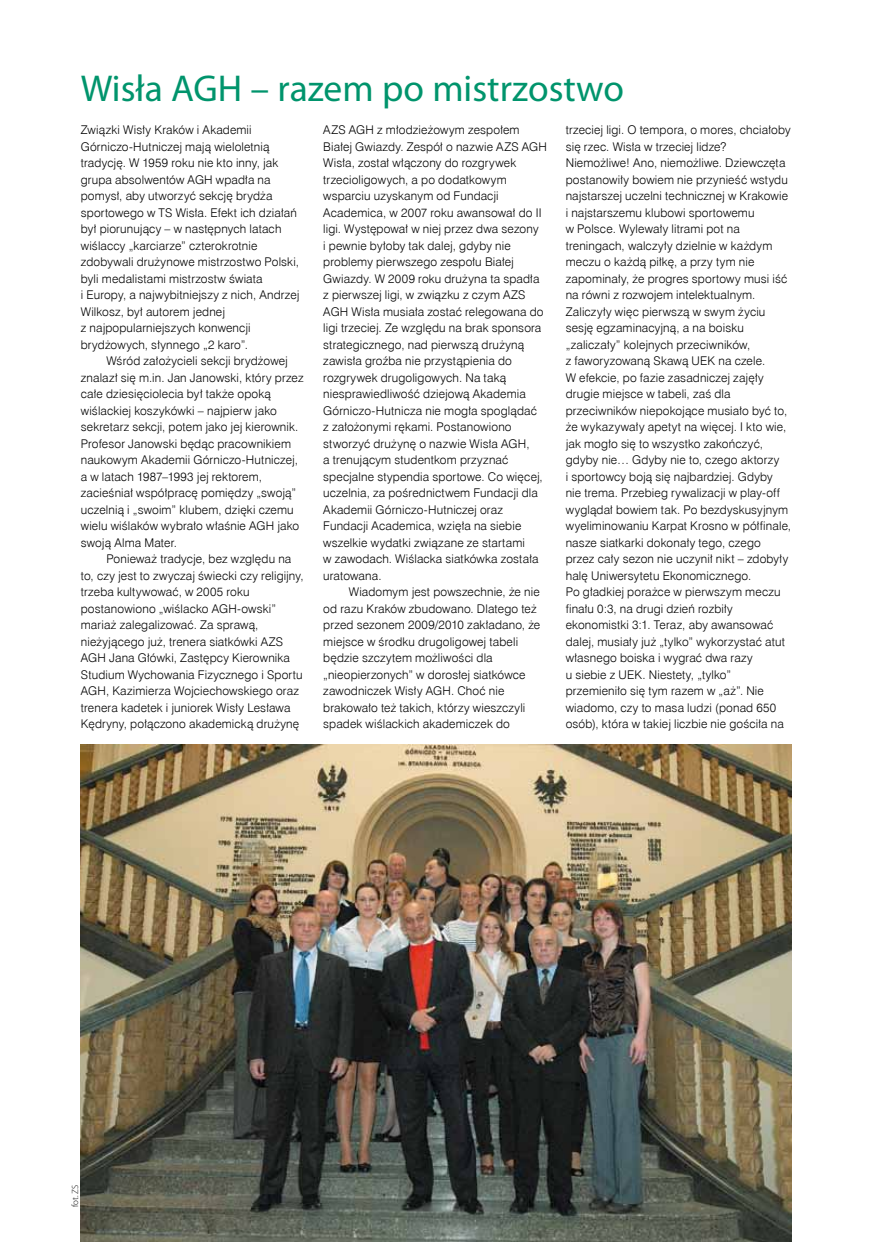
<style>
.page{position:relative;width:872px;height:1242px;background:#fff}
.page>*{position:absolute;margin:0;border:0;box-sizing:border-box;transform-origin:0 0}
.t1{font:37.5px "Myriad Pro";color:#00946c}
.t2{font:12px/16.5px "Swis 721 Lt EU";letter-spacing:.015em;color:#000}
.t3{font:300 9px "Myriad Pro";color:#000}
</style>
<div class="page">
<img style="left:81px;top:745px;width:710px;height:497px">
<h1 class="t1" style="left:81px;top:68px;width:545px">Wisła AGH – razem po mistrzostwo</h1>
<p class="t2" style="left:81px;top:122px;width:220px">Związki Wisły Kraków i Akademii Górniczo-Hutniczej mają wieloletnią tradycję. W 1959 roku nie kto inny, jak grupa absolwentów AGH wpadła na pomysł, aby utworzyć sekcję brydża sportowego w TS Wisła. Efekt ich działań był piorunujący – w następnych latach wiślaccy „karciarze” czterokrotnie zdobywali drużynowe mistrzostwo Polski, byli medalistami mistrzostw świata<br>i Europy, a najwybitniejszy z nich, Andrzej Wilkosz, był autorem jednej<br>z najpopularniejszych konwencji brydżowych, słynnego „2 karo”.</p>
<p class="t2" style="left:81px;top:353px;width:224px;text-indent:26px">Wśród założycieli sekcji brydżowej znalazł się m.in. Jan Janowski, który przez całe dziesięciolecia był także opoką wiślackiej koszykówki – najpierw jako sekretarz sekcji, potem jako jej kierownik.<br>Profesor Janowski będąc pracownikiem naukowym Akademii Górniczo-Hutniczej, a w latach 1987–1993 jej rektorem, zacieśniał współpracę pomiędzy „swoją” uczelnią i „swoim” klubem, dzięki czemu wielu wiślaków wybrało właśnie AGH jako swoją Alma Mater.</p>
<p class="t2" style="left:81px;top:551px;width:224px;text-indent:26px">Ponieważ tradycje, bez względu na to, czy jest to zwyczaj świecki czy religijny, trzeba kultywować, w 2005 roku postanowiono „wiślacko AGH-owski” mariaż zalegalizować. Za sprawą, nieżyjącego już, trenera siatkówki AZS AGH Jana Główki, Zastępcy Kierownika Studium Wychowania Fizycznego i Sportu AGH, Kazimierza Wojciechowskiego oraz trenera kadetek i juniorek Wisły Lesława Kędryny, połączono akademicką drużynę</p>
<p class="t2" style="left:323px;top:122px;width:225px">AZS AGH z młodzieżowym zespołem Białej Gwiazdy. Zespół o nazwie AZS AGH Wisła, został włączony do rozgrywek trzecioligowych, a po dodatkowym wsparciu uzyskanym od Fundacji Academica, w 2007 roku awansował do II ligi. Występował w niej przez dwa sezony<br>i pewnie byłoby tak dalej, gdyby nie problemy pierwszego zespołu Białej Gwiazdy. W 2009 roku drużyna ta spadła z pierwszej ligi, w związku z czym AZS AGH Wisła musiała zostać relegowana do ligi trzeciej. Ze względu na brak sponsora strategicznego, nad pierwszą drużyną zawisła groźba nie przystąpienia do rozgrywek drugoligowych. Na taką niesprawiedliwość dziejową Akademia Górniczo-Hutnicza nie mogła spoglądać<br>z założonymi rękami. Postanowiono stworzyć drużynę o nazwie Wisła AGH,<br>a trenującym studentkom przyznać specjalne stypendia sportowe. Co więcej, uczelnia, za pośrednictwem Fundacji dla Akademii Górniczo-Hutniczej oraz Fundacji Academica, wzięła na siebie wszelkie wydatki związane ze startami<br>w zawodach. Wiślacka siatkówka została uratowana.</p>
<p class="t2" style="left:323px;top:584px;width:218px;text-indent:26px">Wiadomym jest powszechnie, że nie od razu Kraków zbudowano. Dlatego też przed sezonem 2009/2010 zakładano, że miejsce w środku drugoligowej tabeli będzie szczytem możliwości dla „nieopierzonych” w dorosłej siatkówce zawodniczek Wisły AGH. Choć nie brakowało też takich, którzy wieszczyli spadek wiślackich akademiczek do</p>
<p class="t2" style="left:566px;top:122px;width:227px">trzeciej ligi. O tempora, o mores, chciałoby się rzec. Wisła w trzeciej lidze?<br>Niemożliwe! Ano, niemożliwe. Dziewczęta postanowiły bowiem nie przynieść wstydu najstarszej uczelni technicznej w Krakowie i najstarszemu klubowi sportowemu<br>w Polsce. Wylewały litrami pot na treningach, walczyły dzielnie w każdym meczu o każdą piłkę, a przy tym nie zapominały, że progres sportowy musi iść na równi z rozwojem intelektualnym.<br>Zaliczyły więc pierwszą w swym życiu sesję egzaminacyjną, a na boisku „zaliczały” kolejnych przeciwników,<br>z faworyzowaną Skawą UEK na czele.<br>W efekcie, po fazie zasadniczej zajęły drugie miejsce w tabeli, zaś dla przeciwników niepokojące musiało być to, że wykazywały apetyt na więcej. I kto wie, jak mogło się to wszystko zakończyć, gdyby nie… Gdyby nie to, czego aktorzy<br>i sportowcy boją się najbardziej. Gdyby nie trema. Przebieg rywalizacji w play-off wyglądał bowiem tak. Po bezdyskusyjnym wyeliminowaniu Karpat Krosno w półfinale, nasze siatkarki dokonały tego, czego przez cały sezon nie uczynił nikt – zdobyły halę Uniwersytetu Ekonomicznego.<br>Po gładkiej porażce w pierwszym meczu finału 0:3, na drugi dzień rozbiły ekonomistki 3:1. Teraz, aby awansować dalej, musiały już „tylko” wykorzystać atut własnego boiska i wygrać dwa razy<br>u siebie z UEK. Niestety, „tylko” przemieniło się tym razem w „aż”. Nie wiadomo, czy to masa ludzi (ponad 650 osób), która w takiej liczbie nie gościła na</p>
<p class="t3" style="left:70px;top:1207px;width:24px;rotate:-90deg">fot. ZS</p>
</div>
